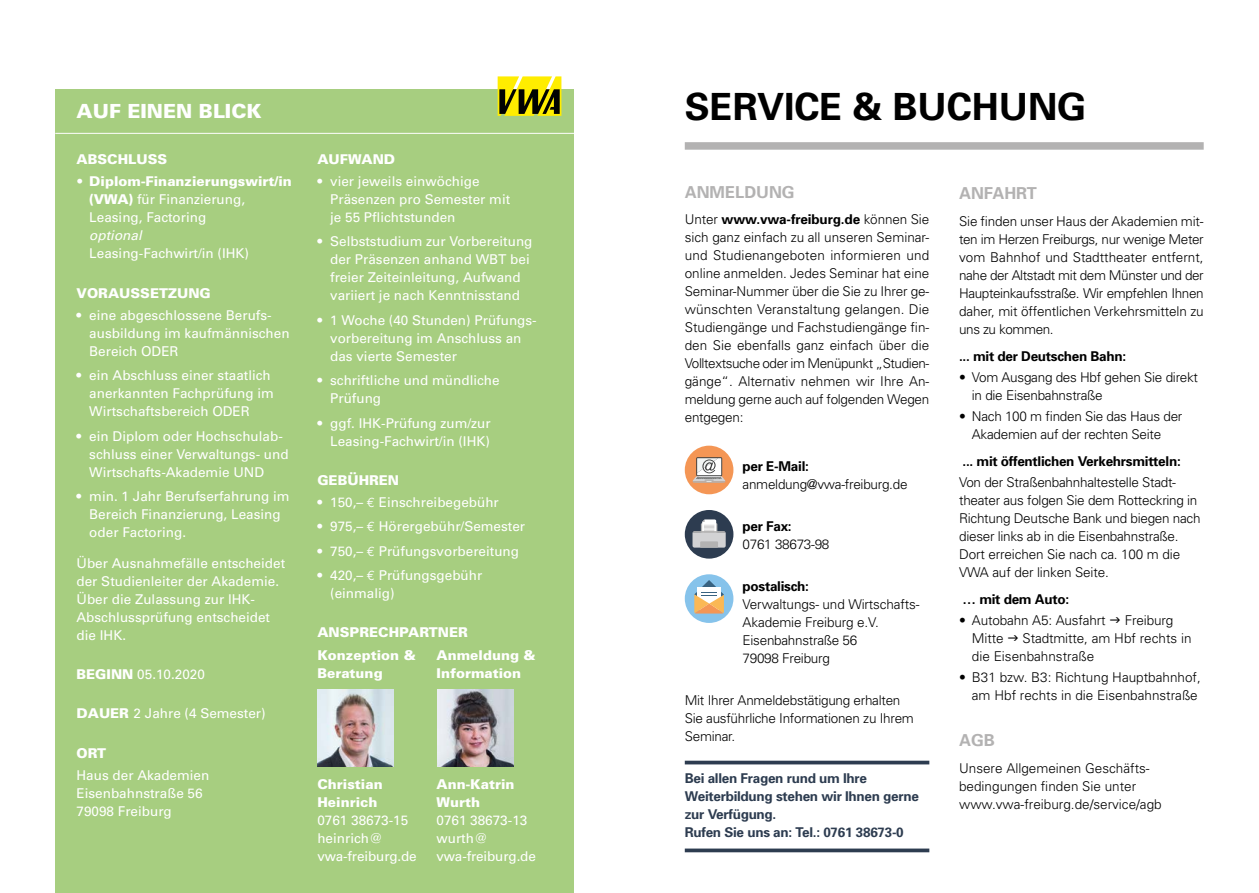
<style>
.page{position:relative;width:1259px;height:893px;background:#fff}
.page>*{position:absolute;margin:0;border:0;box-sizing:border-box;transform-origin:0 0}
.t1{font:700 37.5px "Univers";color:#000}
.t2{font:900 19.5px "Univers";color:#fff}
.t3{font:700 16.5px "Univers";color:#b3b2b2}
.t4{font:300 13.5px/18px "Univers";letter-spacing:-.02em;color:#000}
.t5{font:13.5px/18px "Univers";color:#fff}
.t6{font:300 13.5px/18px "Univers";color:#000}
.t7{font:900 13.5px/22.2px "Univers";color:#fff}
.t8{font:700 13.5px/18px "Univers";letter-spacing:-.02em;color:#2d3c50}
.t9{font:700 13.5px "Univers";letter-spacing:-.02em;color:#000}
.t10{font:italic 13.5px "Univers";color:#fff}
.s1{font-weight:300}
.s2{font-weight:900}
.s3{font-family:"Euro Mono"}
.s4{font-weight:700}
</style>
<div class="page">
<div style="left:55px;top:89px;width:519px;height:804px;background:#a7ce80"></div>
<hr style="left:55px;top:133px;width:519px;height:1px;background:#fff">
<svg style="left:497px;top:76px;width:64px;height:40px"></svg>
<div style="left:685px;top:142px;width:518px;height:8px;background:#b3b2b2"></div>
<div style="left:685px;top:574px;width:48px;height:49px;background:#86c3eb;border-radius:50%"></div>
<svg style="left:694px;top:580px;width:30px;height:33px"></svg>
<div style="left:685px;top:446px;width:48px;height:48px;background:#f49655;border-radius:50%"></div>
<svg style="left:696px;top:457px;width:26px;height:19px"></svg>
<svg style="left:692px;top:458px;width:33px;height:25px"></svg>
<div style="left:685px;top:510px;width:48px;height:49px;background:#2d3c50;border-radius:50%"></div>
<svg style="left:692px;top:519px;width:33px;height:29px"></svg>
<div style="left:700px;top:541px;width:18px;height:7px;background:#b3b2b2"></div>
<hr style="left:685px;top:761px;width:244px;height:3px;background:#2d3c50">
<svg style="left:685px;top:848px;width:244px;height:4px"></svg>
<img style="left:437px;top:690px;width:76px;height:76px">
<img style="left:317px;top:690px;width:77px;height:76px">
<h2 class="t2" style="left:77px;top:98px;width:187px">AUF EINEN BLICK</h2>
<p class="t7" style="left:77px;top:148px;width:92px">ABSCHLUSS</p>
<p class="t5" style="left:89px;top:173px;width:204px;text-indent:-13px"><span class="s1">•</span> <span class="s2">Diplom-Finanzierungswirt/in (VWA)</span> für Finanzierung,<br>Leasing, Factoring</p>
<p class="t10" style="left:89px;top:228px;width:54px">optional</p>
<p class="t5" style="left:89px;top:245px;width:161px">Leasing-Fachwirt/in (IHK)</p>
<p class="t7" style="left:77px;top:282px;width:136px">VORAUSSETZUNG</p>
<p class="t5" style="left:89px;top:306px;width:202px;text-indent:-13px">• eine abgeschlossene Berufs&shy;ausbildung im kaufmännischen<br>Bereich ODER</p>
<p class="t5" style="left:89px;top:367px;width:186px;text-indent:-13px">• ein Abschluss einer staatlich anerkannten Fachprüfung im<br>Wirtschaftsbereich ODER</p>
<p class="t5" style="left:89px;top:427px;width:201px;text-indent:-13px">• ein Diplom oder Hochschulab&shy;schluss einer Verwaltungs- und<br>Wirtschafts-Akademie UND</p>
<p class="t5" style="left:89px;top:487px;width:202px;text-indent:-13px">• min. 1 Jahr Berufserfahrung im<br>Bereich Finanzierung, Leasing oder Factoring.</p>
<p class="t5" style="left:77px;top:554px;width:210px">Über Ausnahmefälle entscheidet der Studienleiter der Akademie.<br>Über die Zulassung zur IHK-<br>Abschlussprüfung entscheidet die IHK.</p>
<p class="t5" style="left:77px;top:665px;width:130px"><span class="s2">BEGINN</span> 05.10.2020</p>
<p class="t5" style="left:77px;top:705px;width:191px"><span class="s2">DAUER</span> 2 Jahre (4 Semester)</p>
<p class="t7" style="left:77px;top:741px;width:31px">ORT</p>
<p class="t5" style="left:77px;top:766px;width:134px">Haus der Akademien<br>Eisenbahnstraße 56<br>79098 Freiburg</p>
<p class="t7" style="left:317px;top:148px;width:79px">AUFWAND</p>
<p class="t5" style="left:330px;top:172px;width:182px;text-indent:-13px">• vier jeweils einwöchige<br>Präsenzen pro Semester mit je 55 Pflichtstunden</p>
<p class="t5" style="left:330px;top:233px;width:204px;text-indent:-13px">• Selbststudium zur Vorbereitung der Präsenzen anhand WBT bei freier Zeiteinleitung, Aufwand variiert je nach Kenntnisstand</p>
<p class="t5" style="left:330px;top:311px;width:208px;text-indent:-13px">• 1 Woche (40 Stunden) Prüfungs&shy;vorbereitung im Anschluss an das vierte Semester</p>
<p class="t5" style="left:330px;top:371px;width:171px;text-indent:-13px">• schriftliche und mündliche<br>Prüfung</p>
<p class="t5" style="left:317px;top:414px;width:175px;text-align:right">• ggf. IHK-Prüfung zum/zur<br>Leasing-Fachwirt/in (IHK)</p>
<p class="t7" style="left:317px;top:469px;width:83px">GEBÜHREN</p>
<p class="t5" style="left:317px;top:493px;width:183px">• 150,– <span class="s3">€</span> Einschreibegebühr</p>
<p class="t5" style="left:317px;top:518px;width:209px">• 975,– <span class="s3">€</span> Hörergebühr/Semester</p>
<p class="t5" style="left:317px;top:542px;width:203px">• 750,– <span class="s3">€</span> Prüfungsvorbereitung</p>
<p class="t5" style="left:330px;top:566px;width:154px;text-indent:-13px">• 420,– <span class="s3">€</span> Prüfungsgebühr (einmalig)</p>
<p class="t7" style="left:317px;top:621px;width:152px">ANSPRECHPARTNER<br>Konzeption &amp;</p>
<p class="t7" style="left:436px;top:644px;width:101px">Anmeldung &amp;</p>
<p class="t7" style="left:317px;top:662px;width:67px">Beratung</p>
<p class="t7" style="left:436px;top:662px;width:86px">Information</p>
<p class="t7" style="left:317px;top:773px;width:67px">Christian</p>
<p class="t7" style="left:436px;top:773px;width:79px">Ann-Katrin</p>
<p class="t7" style="left:317px;top:791px;width:61px">Heinrich</p>
<p class="t7" style="left:436px;top:791px;width:45px">Wurth</p>
<p class="t5" style="left:317px;top:811px;width:92px">0761 38673-15</p>
<p class="t5" style="left:436px;top:811px;width:92px">0761 38673-13</p>
<p class="t5" style="left:317px;top:829px;width:67px">heinrich@</p>
<p class="t5" style="left:436px;top:829px;width:53px">wurth@</p>
<p class="t5" style="left:317px;top:847px;width:101px">vwa-freiburg.de</p>
<p class="t5" style="left:436px;top:847px;width:101px">vwa-freiburg.de</p>
<h1 class="t1" style="left:685px;top:83px;width:403px">SERVICE &amp; BUCHUNG</h1>
<p class="t3" style="left:685px;top:181px;width:112px">ANMELDUNG</p>
<p class="t4" style="left:685px;top:211px;width:246px;text-align:justify">Unter <span class="s4">www.vwa-freiburg.de</span> können Sie sich ganz einfach zu all unseren Seminar&shy;und Studienangeboten informieren und online anmelden. Jedes Seminar hat eine Seminar-Nummer über die Sie zu Ihrer ge&shy;wünschten Veranstaltung gelangen. Die Studiengänge und Fachstudiengänge fin&shy;den Sie ebenfalls ganz einfach über die Volltextsuche oder im Menüpunkt „Studien&shy;gänge“. Alternativ nehmen wir Ihre An&shy;meldung gerne auch auf folgenden Wegen entgegen:</p>
<p class="t9" style="left:742px;top:457px;width:68px">per E-Mail:</p>
<p class="t4" style="left:742px;top:475px;width:166px">anmeldung@vwa-freiburg.de</p>
<p class="t9" style="left:742px;top:517px;width:51px">per Fax:</p>
<p class="t4" style="left:742px;top:535px;width:88px">0761 38673-98</p>
<p class="t9" style="left:742px;top:577px;width:68px">postalisch:</p>
<p class="t4" style="left:742px;top:595px;width:178px">Verwaltungs- und Wirtschafts-<br>Akademie Freiburg e.V.<br>Eisenbahnstraße 56<br>79098 Freiburg</p>
<p class="t4" style="left:685px;top:691px;width:231px">Mit Ihrer Anmeldebstätigung erhalten<br>Sie ausführliche Informationen zu Ihrem<br>Seminar.</p>
<p class="t8" style="left:685px;top:769px;width:236px">Bei allen Fragen rund um Ihre<br>Weiterbildung stehen wir Ihnen gerne zur Verfügung.<br>Rufen Sie uns an: Tel.: 0761 38673-0</p>
<p class="t3" style="left:959px;top:183px;width:79px">ANFAHRT</p>
<p class="t4" style="left:959px;top:212px;width:246px;text-align:justify">Sie finden unser Haus der Akademien mit&shy;ten im Herzen Freiburgs, nur wenige Meter vom Bahnhof und Stadttheater entfernt, nahe der Altstadt mit dem Münster und der Haupteinkaufsstraße. Wir empfehlen Ihnen daher, mit öffentlichen Verkehrsmitteln zu uns zu kommen.</p>
<p class="t9" style="left:959px;top:347px;width:169px">... mit der Deutschen Bahn:</p>
<p class="t4" style="left:972px;top:368px;width:228px;text-indent:-13px">• Vom Ausgang des Hbf gehen Sie direkt in die Eisenbahnstraße</p>
<p class="t4" style="left:972px;top:407px;width:212px;text-indent:-13px">• Nach 100 m finden Sie das Haus der<br>Akademien auf der rechten Seite</p>
<p class="t9" style="left:962px;top:452px;width:220px">... mit öffentlichen Verkehrsmitteln:</p>
<p class="t4" style="left:959px;top:473px;width:243px">Von der Straßenbahnhaltestelle Stadt&shy;theater aus folgen Sie dem Rotteckring in Richtung Deutsche Bank und biegen nach dieser links ab in die Eisenbahnstraße.<br>Dort erreichen Sie nach ca. 100 m die VWA auf der linken Seite.</p>
<p class="t9" style="left:962px;top:591px;width:108px">… mit dem Auto:</p>
<p class="t4" style="left:959px;top:611px;width:148px">• Autobahn A5: Ausfahrt</p>
<p class="t4" style="left:1124px;top:611px;width:50px">Freiburg</p>
<p class="t4" style="left:972px;top:629px;width:33px">Mitte</p>
<p class="t6" style="left:972px;top:629px;width:221px;text-indent:51px">Stadtmitte, am Hbf rechts in die Eisenbahnstraße</p>
<p class="t6" style="left:959px;top:668px;width:243px;text-align:right">• B31 bzw. B3: Richtung Hauptbahnhof, am Hbf rechts in die Eisenbahnstraße</p>
<p class="t3" style="left:959px;top:730px;width:37px">AGB</p>
<p class="t6" style="left:959px;top:759px;width:204px">Unsere Allgemeinen Geschäfts&shy;bedingungen finden Sie unter www.vwa-freiburg.de/service/agb</p>
</div>
